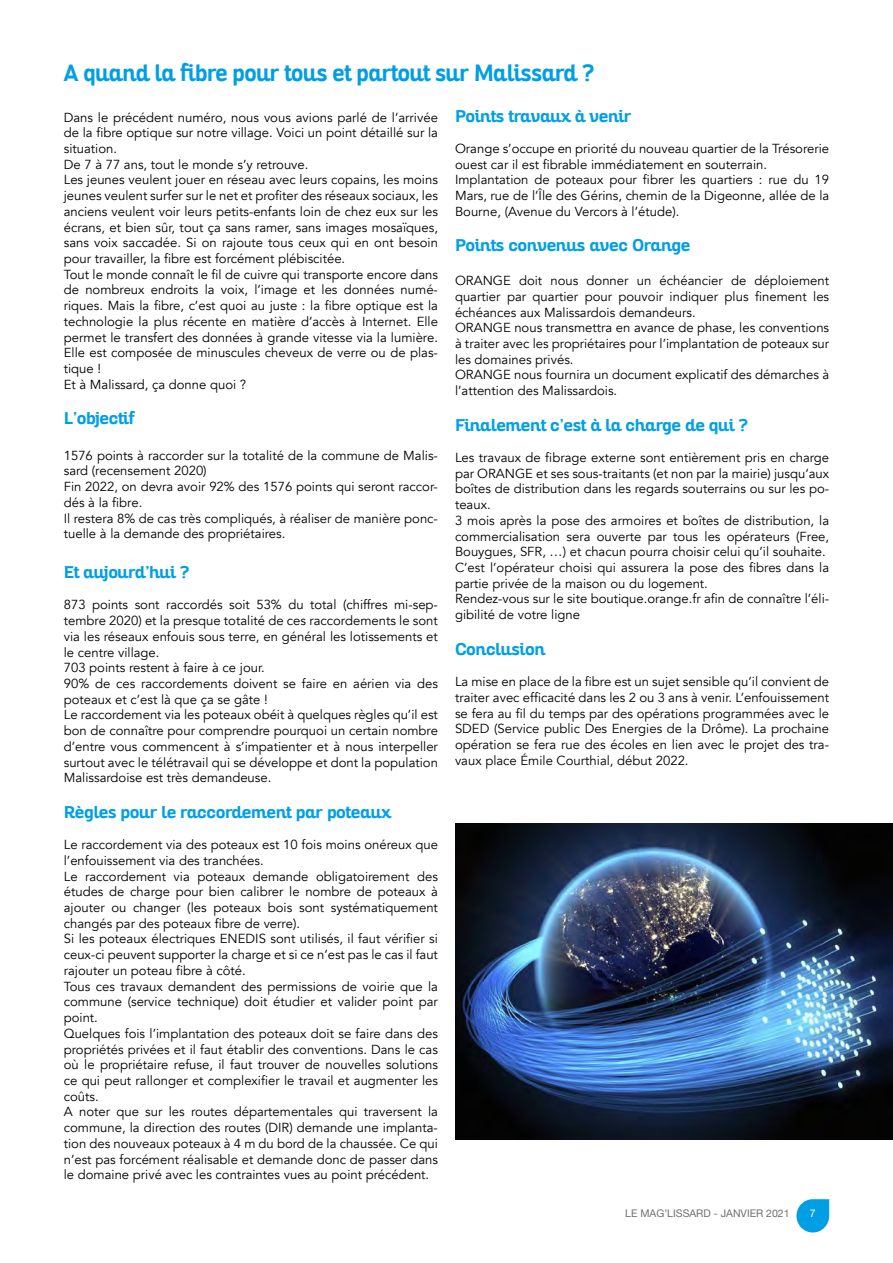
<style>
.page{position:relative;width:893px;height:1263px;background:#fff}
.page>*{position:absolute;margin:0;border:0;box-sizing:border-box;transform-origin:0 0}
.t1{font:700 22.95px "Altair";color:#009fe3;scale:.92 1}
.t2{font:700 16.5px "Altair";color:#009fe3}
.t3{font:13.05px/15.8px "Avenir";color:#000}
.t4{font:10.5px "Helvetica Neue";color:#706f6f}
.t5{font:10.5px "Helvetica Neue";color:#fff}
</style>
<div class="page">
<svg style="left:796px;top:1199px;width:33px;height:33px"></svg>
<img style="left:455px;top:823px;width:438px;height:316px">
<h1 class="t1" style="left:64px;top:58px;width:578px">A quand la fibre pour tous et partout sur Malissard ?</h1>
<p class="t3" style="left:64px;top:109px;width:376px">Dans le précédent numéro, nous vous avions parlé de l’arrivée de la fibre optique sur notre village. Voici un point détaillé sur la situation.<br>De 7 à 77 ans, tout le monde s’y retrouve.<br>Les jeunes veulent jouer en réseau avec leurs copains, les moins jeunes veulent surfer sur le net et profiter des réseaux sociaux, les anciens veulent voir leurs petits-enfants loin de chez eux sur les écrans, et bien sûr, tout ça sans ramer, sans images mosaïques, sans voix saccadée. Si on rajoute tous ceux qui en ont besoin pour travailler, la fibre est forcément plébiscitée.<br>Tout le monde connaît le fil de cuivre qui transporte encore dans de nombreux endroits la voix, l’image et les données numé&shy;riques. Mais la fibre, c’est quoi au juste : la fibre optique est la technologie la plus récente en matière d’accès à Internet. Elle permet le transfert des données à grande vitesse via la lumière.<br>Elle est composée de minuscules cheveux de verre ou de plas&shy;tique !<br>Et à Malissard, ça donne quoi ?</p>
<p class="t2" style="left:64px;top:408px;width:73px">L’objectif</p>
<p class="t3" style="left:64px;top:448px;width:376px">1576 points à raccorder sur la totalité de la commune de Malis&shy;sard (recensement 2020)<br>Fin 2022, on devra avoir 92% des 1576 points qui seront raccor&shy;dés à la fibre.<br>Il restera 8% de cas très compliqués, à réaliser de manière ponc&shy;tuelle à la demande des propriétaires.</p>
<p class="t2" style="left:64px;top:561px;width:127px">Et aujourd’hui ?</p>
<p class="t3" style="left:64px;top:597px;width:376px">873 points sont raccordés soit 53% du total (chiffres mi-sep&shy;tembre 2020) et la presque totalité de ces raccordements le sont via les réseaux enfouis sous terre, en général les lotissements et le centre village.<br>703 points restent à faire à ce jour.<br>90% de ces raccordements doivent se faire en aérien via des poteaux et c’est là que ça se gâte !<br>Le raccordement via les poteaux obéit à quelques règles qu’il est bon de connaître pour comprendre pourquoi un certain nombre d’entre vous commencent à s’impatienter et à nous interpeller surtout avec le télétravail qui se développe et dont la population Malissardoise est très demandeuse.</p>
<p class="t2" style="left:64px;top:801px;width:329px">Règles pour le raccordement par poteaux</p>
<p class="t3" style="left:64px;top:837px;width:376px">Le raccordement via des poteaux est 10 fois moins onéreux que l’enfouissement via des tranchées.<br>Le raccordement via poteaux demande obligatoirement des études de charge pour bien calibrer le nombre de poteaux à ajouter ou changer (les poteaux bois sont systématiquement changés par des poteaux fibre de verre).<br>Si les poteaux électriques ENEDIS sont utilisés, il faut vérifier si ceux-ci peuvent supporter la charge et si ce n’est pas le cas il faut rajouter un poteau fibre à côté.<br>Tous ces travaux demandent des permissions de voirie que la commune (service technique) doit étudier et valider point par point.<br>Quelques fois l’implantation des poteaux doit se faire dans des propriétés privées et il faut établir des conventions. Dans le cas où le propriétaire refuse, il faut trouver de nouvelles solutions ce qui peut rallonger et complexifier le travail et augmenter les coûts.<br>A noter que sur les routes départementales qui traversent la commune, la direction des routes (DIR) demande une implanta&shy;tion des nouveaux poteaux à 4 m du bord de la chaussée. Ce qui n’est pas forcément réalisable et demande donc de passer dans le domaine privé avec les contraintes vues au point précédent.</p>
<p class="t2" style="left:455px;top:105px;width:178px">Points travaux à venir</p>
<p class="t3" style="left:455px;top:141px;width:376px">Orange s’occupe en priorité du nouveau quartier de la Trésorerie ouest car il est fibrable immédiatement en souterrain.<br>Implantation de poteaux pour fibrer les quartiers : rue du 19<br>Mars, rue de l’Île des Gérins, chemin de la Digeonne, allée de la Bourne, (Avenue du Vercors à l’étude).</p>
<p class="t2" style="left:455px;top:235px;width:237px">Points convenus avec Orange</p>
<p class="t3" style="left:455px;top:273px;width:376px">ORANGE doit nous donner un échéancier de déploiement quartier par quartier pour pouvoir indiquer plus finement les échéances aux Malissardois demandeurs.<br>ORANGE nous transmettra en avance de phase, les conventions à traiter avec les propriétaires pour l’implantation de poteaux sur les domaines privés.<br>ORANGE nous fournira un document explicatif des démarches à l’attention des Malissardois.</p>
<p class="t2" style="left:455px;top:414px;width:294px">Finalement c’est à la charge de qui ?</p>
<p class="t3" style="left:455px;top:450px;width:376px">Les travaux de fibrage externe sont entièrement pris en charge par ORANGE et ses sous-traitants (et non par la mairie) jusqu‘aux boîtes de distribution dans les regards souterrains ou sur les po&shy;teaux.<br>3 mois après la pose des armoires et boîtes de distribution, la commercialisation sera ouverte par tous les opérateurs (Free, Bouygues, SFR, …) et chacun pourra choisir celui qu’il souhaite.<br>C’est l’opérateur choisi qui assurera la pose des fibres dans la partie privée de la maison ou du logement.<br>Rendez-vous sur le site boutique.orange.fr afin de connaître l’éli&shy;gibilité de votre ligne</p>
<p class="t2" style="left:455px;top:638px;width:92px">Conclusion</p>
<p class="t3" style="left:455px;top:674px;width:376px;text-align:justify">La mise en place de la fibre est un sujet sensible qu’il convient de traiter avec efficacité dans les 2 ou 3 ans à venir. L’enfouissement se fera au fil du temps par des opérations programmées avec le SDED (Service public Des Energies de la Drôme). La prochaine opération se fera rue des écoles en lien avec le projet des tra&shy;vaux place Émile Courthial, début 2022.</p>
<p class="t4" style="left:625px;top:1205px;width:166px">LE MAG’LISSARD - JANVIER 2021</p>
<p class="t5" style="left:810px;top:1206px;width:7px">7</p>
</div>
